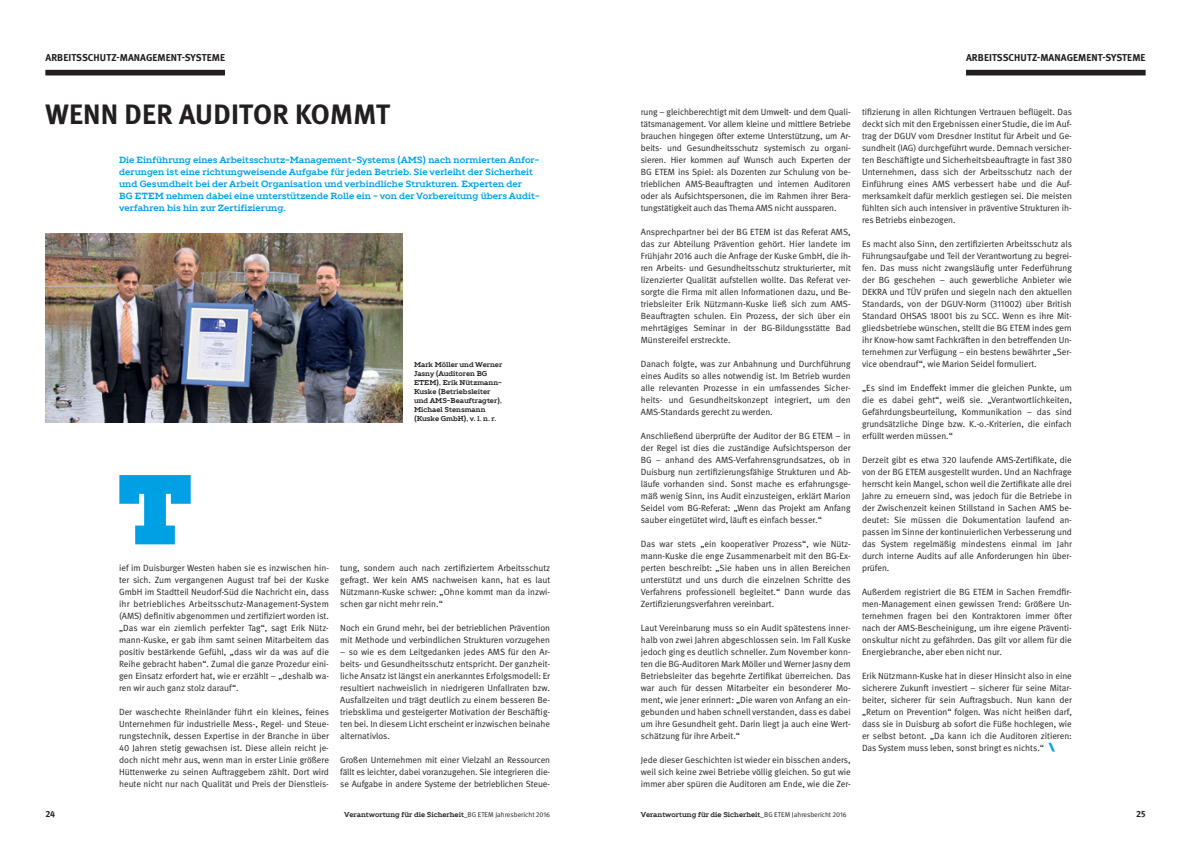
<style>
.page{position:relative;width:1191px;height:842px;background:#fff}
.page>*{position:absolute;margin:0;border:0;box-sizing:border-box;transform-origin:0 0}
.t1{font:900 99px "TT Slabs";color:#00a1e4}
.t2{font:700 28px "DGUV Meta";letter-spacing:.01em;color:#231f20}
.t3{font:700 10px "DGUV Meta";letter-spacing:.01em;color:#231f20}
.t4{font:9px/12px "DGUV Meta";color:#231f20;text-align:justify}
.t5{font:700 9px/12px "TT Slabs";color:#00a1e4}
.t6{font:700 9px "DGUV Meta";color:#231f20}
.t7{font:700 7px/9px "TT Slabs";color:#231f20}
.s1{font-family:"TT Slabs";font-weight:900;font-size:11px;color:#00a1e4}
.s2{font-family:"DGUV Meta";font-weight:400}
</style>
<div class="page">
<img style="left:45px;top:234px;width:358px;height:189px">
<div style="left:45px;top:70px;width:180px;height:5px;background:#231f20"></div>
<div style="left:966px;top:70px;width:179px;height:5px;background:#231f20"></div>
<p class="t3" style="left:45px;top:52px;width:181px">ARBEITSSCHUTZ-MANAGEMENT-SYSTEME</p>
<p class="t3" style="left:966px;top:52px;width:181px">ARBEITSSCHUTZ-MANAGEMENT-SYSTEME</p>
<h2 class="t2" style="left:45px;top:98px;width:346px">WENN DER AUDITOR KOMMT</h2>
<p class="t5" style="left:119px;top:154px;width:422px">Die Einführung eines Arbeitsschutz-Management-Systems (AMS) nach normierten Anfor&shy;derungen ist eine richtungweisende Aufgabe für jeden Betrieb. Sie verleiht der Sicherheit und Gesundheit bei der Arbeit Organisation und verbindliche Strukturen. Experten der<br>BG ETEM nehmen dabei eine unterstützende Rolle ein - von der Vorbereitung übers Audit&shy;verfahren bis hin zur Zertifizierung.</p>
<p class="t7" style="left:414px;top:360px;width:90px">Mark Möller und Werner<br>Jasny (Auditoren BG<br>ETEM), Erik Nützmann-<br>Kuske (Betriebsleiter und AMS-Beauftragter),<br>Michael Stensmann (Kuske GmbH), v. l. n. r.</p>
<h1 class="t1" style="left:117px;top:439px;width:77px">T</h1>
<p class="t4" style="left:119px;top:562px;width:211px">ief im Duisburger Westen haben sie es inzwischen hin&shy;ter sich. Zum vergangenen August traf bei der Kuske GmbH im Stadtteil Neudorf-Süd die Nachricht ein, dass ihr betriebliches Arbeitsschutz-Management-System (AMS) definitiv abgenommen und zertifiziert worden ist. „Das war ein ziemlich perfekter Tag“, sagt Erik Nütz&shy;mann-Kuske, er gab ihm samt seinen Mitarbeitern das positiv bestärkende Gefühl, „dass wir da was auf die Reihe gebracht haben“. Zumal die ganze Prozedur eini&shy;gen Einsatz erfordert hat, wie er erzählt – „deshalb wa&shy;ren wir auch ganz stolz darauf“.</p>
<p class="t4" style="left:119px;top:706px;width:211px">Der waschechte Rheinländer führt ein kleines, feines Unternehmen für industrielle Mess-, Regel- und Steue&shy;rungstechnik, dessen Expertise in der Branche in über 40 Jahren stetig gewachsen ist. Diese allein reicht je&shy;doch nicht mehr aus, wenn man in erster Linie größere Hüttenwerke zu seinen Auftraggebern zählt. Dort wird heute nicht nur nach Qualität und Preis der Dienstleis-</p>
<p class="t4" style="left:340px;top:562px;width:211px">tung, sondern auch nach zertifiziertem Arbeitsschutz gefragt. Wer kein AMS nachweisen kann, hat es laut Nützmann-Kuske schwer: „Ohne kommt man da inzwi&shy;schen gar nicht mehr rein.“</p>
<p class="t4" style="left:340px;top:622px;width:211px">Noch ein Grund mehr, bei der betrieblichen Prävention mit Methode und verbindlichen Strukturen vorzugehen</p>
<p class="t4" style="left:340px;top:646px;width:211px">– so wie es dem Leitgedanken jedes AMS für den Ar&shy;beits- und Gesundheitsschutz entspricht. Der ganzheit&shy;liche Ansatz ist längst ein anerkanntes Erfolgsmodell: Er resultiert nachweislich in niedrigeren Unfallraten bzw.<br>Ausfallzeiten und trägt deutlich zu einem besseren Be&shy;triebsklima und gesteigerter Motivation der Beschäftig&shy;ten bei. In diesem Licht erscheint er inzwischen beinahe alternativlos.</p>
<p class="t4" style="left:340px;top:754px;width:211px">Großen Unternehmen mit einer Vielzahl an Ressourcen fällt es leichter, dabei voranzugehen. Sie integrieren die&shy;se Aufgabe in andere Systeme der betrieblichen Steue-</p>
<p class="t4" style="left:641px;top:106px;width:211px">rung – gleichberechtigt mit dem Umwelt- und dem Quali&shy;tätsmanagement. Vor allem kleine und mittlere Betriebe brauchen hingegen öfter externe Unterstützung, um Ar&shy;beits- und Gesundheitsschutz systemisch zu organi&shy;sieren. Hier kommen auf Wunsch auch Experten der BG ETEM ins Spiel: als Dozenten zur Schulung von be&shy;trieblichen AMS-Beauftragten und internen Auditoren oder als Aufsichtspersonen, die im Rahmen ihrer Bera&shy;tungstätigkeit auch das Thema AMS nicht aussparen.</p>
<p class="t4" style="left:641px;top:226px;width:211px">Ansprechpartner bei der BG ETEM ist das Referat AMS, das zur Abteilung Prävention gehört. Hier landete im Frühjahr 2016 auch die Anfrage der Kuske GmbH, die ih&shy;ren Arbeits- und Gesundheitsschutz strukturierter, mit lizenzierter Qualität aufstellen wollte. Das Referat ver&shy;sorgte die Firma mit allen Informationen dazu, und Be&shy;triebsleiter Erik Nützmann-Kuske ließ sich zum AMS-Beauftragten schulen. Ein Prozess, der sich über ein mehrtägiges Seminar in der BG-Bildungsstätte Bad Münstereifel erstreckte.</p>
<p class="t4" style="left:641px;top:358px;width:211px">Danach folgte, was zur Anbahnung und Durchführung eines Audits so alles notwendig ist. Im Betrieb wurden alle relevanten Prozesse in ein umfassendes Sicher&shy;heits- und Gesundheitskonzept integriert, um den AMS-Standards gerecht zu werden.</p>
<p class="t4" style="left:641px;top:430px;width:211px">Anschließend überprüfte der Auditor der BG ETEM – in der Regel ist dies die zuständige Aufsichtsperson der BG – anhand des AMS-Verfahrensgrundsatzes, ob in Duisburg nun zertifizierungsfähige Strukturen und Ab&shy;läufe vorhanden sind. Sonst mache es erfahrungsge&shy;mäß wenig Sinn, ins Audit einzusteigen, erklärt Marion Seidel vom BG-Referat: „Wenn das Projekt am Anfang sauber eingetütet wird, läuft es einfach besser.“</p>
<p class="t4" style="left:641px;top:538px;width:211px">Das war stets „ein kooperativer Prozess“, wie Nütz&shy;mann-Kuske die enge Zusammenarbeit mit den BG-Ex&shy;perten beschreibt: „Sie haben uns in allen Bereichen unterstützt und uns durch die einzelnen Schritte des Verfahrens professionell begleitet.“ Dann wurde das Zertifizierungsverfahren vereinbart.</p>
<p class="t4" style="left:641px;top:622px;width:211px">Laut Vereinbarung muss so ein Audit spätestens inner&shy;halb von zwei Jahren abgeschlossen sein. Im Fall Kuske jedoch ging es deutlich schneller. Zum November konn&shy;ten die BG-Auditoren Mark Möller und Werner Jasny dem Betriebsleiter das begehrte Zertifikat überreichen. Das war auch für dessen Mitarbeiter ein besonderer Mo&shy;ment, wie jener erinnert: „Die waren von Anfang an ein&shy;gebunden und haben schnell verstanden, dass es dabei um ihre Gesundheit geht. Darin liegt ja auch eine Wert&shy;schätzung für ihre Arbeit.“</p>
<p class="t4" style="left:641px;top:754px;width:211px">Jede dieser Geschichten ist wieder ein bisschen anders, weil sich keine zwei Betriebe völlig gleichen. So gut wie immer aber spüren die Auditoren am Ende, wie die Zer-</p>
<p class="t4" style="left:862px;top:106px;width:211px">tifizierung in allen Richtungen Vertrauen beflügelt. Das deckt sich mit den Ergebnissen einer Studie, die im Auf&shy;trag der DGUV vom Dresdner Institut für Arbeit und Ge&shy;sundheit (IAG) durchgeführt wurde. Demnach versicher&shy;ten Beschäftigte und Sicherheitsbeauftragte in fast 380<br>Unternehmen, dass sich der Arbeitsschutz nach der Einführung eines AMS verbessert habe und die Auf&shy;merksamkeit dafür merklich gestiegen sei. Die meisten fühlten sich auch intensiver in präventive Strukturen ih&shy;res Betriebs einbezogen.</p>
<p class="t4" style="left:862px;top:238px;width:211px">Es macht also Sinn, den zertifizierten Arbeitsschutz als Führungsaufgabe und Teil der Verantwortung zu begrei&shy;fen. Das muss nicht zwangsläufig unter Federführung der BG geschehen – auch gewerbliche Anbieter wie DEKRA und TÜV prüfen und siegeln nach den aktuellen Standards, von der DGUV-Norm (311002) über British Standard OHSAS 18001 bis zu SCC. Wenn es ihre Mit&shy;gliedsbetriebe wünschen, stellt die BG ETEM indes gern ihr Know-how samt Fachkräften in den betreffenden Un&shy;ternehmen zur Verfügung – ein bestens bewährter „Ser&shy;vice obendrauf“, wie Marion Seidel formuliert.</p>
<p class="t4" style="left:862px;top:382px;width:211px">„Es sind im Endeffekt immer die gleichen Punkte, um die es dabei geht“, weiß sie. „Verantwortlichkeiten, Gefährdungsbeurteilung, Kommunikation – das sind grundsätzliche Dinge bzw. K.-o.-Kriterien, die einfach erfüllt werden müssen.“</p>
<p class="t4" style="left:862px;top:454px;width:211px">Derzeit gibt es etwa 320 laufende AMS-Zertifikate, die von der BG ETEM ausgestellt wurden. Und an Nachfrage herrscht kein Mangel, schon weil die Zertifikate alle drei Jahre zu erneuern sind, was jedoch für die Betriebe in der Zwischenzeit keinen Stillstand in Sachen AMS be&shy;deutet: Sie müssen die Dokumentation laufend an&shy;passen im Sinne der kontinuierlichen Verbesserung und das System regelmäßig mindestens einmal im Jahr durch interne Audits auf alle Anforderungen hin über&shy;prüfen.</p>
<p class="t4" style="left:862px;top:586px;width:211px">Außerdem registriert die BG ETEM in Sachen Fremdfir&shy;men-Management einen gewissen Trend: Größere Un&shy;ternehmen fragen bei den Kontraktoren immer öfter nach der AMS-Bescheinigung, um ihre eigene Präventi&shy;onskultur nicht zu gefährden. Das gilt vor allem für die Energiebranche, aber eben nicht nur.</p>
<p class="t4" style="left:862px;top:670px;width:211px">Erik Nützmann-Kuske hat in dieser Hinsicht also in eine sicherere Zukunft investiert – sicherer für seine Mitar&shy;beiter, sicherer für sein Auftragsbuch. Nun kann der „Return on Prevention“ folgen. Was nicht heißen darf, dass sie in Duisburg ab sofort die Füße hochlegen, wie er selbst betont. „Da kann ich die Auditoren zitieren:<br>Das System muss leben, sonst bringt es nichts.“ <span class="s1">\</span></p>
<p class="t6" style="left:45px;top:809px;width:11px">24</p>
<p class="t7" style="left:344px;top:810px;width:207px">Verantwortung für die Sicherheit<span class="s2">_BG ETEM Jahresbericht 2016</span></p>
<p class="t7" style="left:641px;top:810px;width:207px">Verantwortung für die Sicherheit<span class="s2">_BG ETEM Jahresbericht 2016</span></p>
<p class="t6" style="left:1136px;top:809px;width:11px">25</p>
</div>
